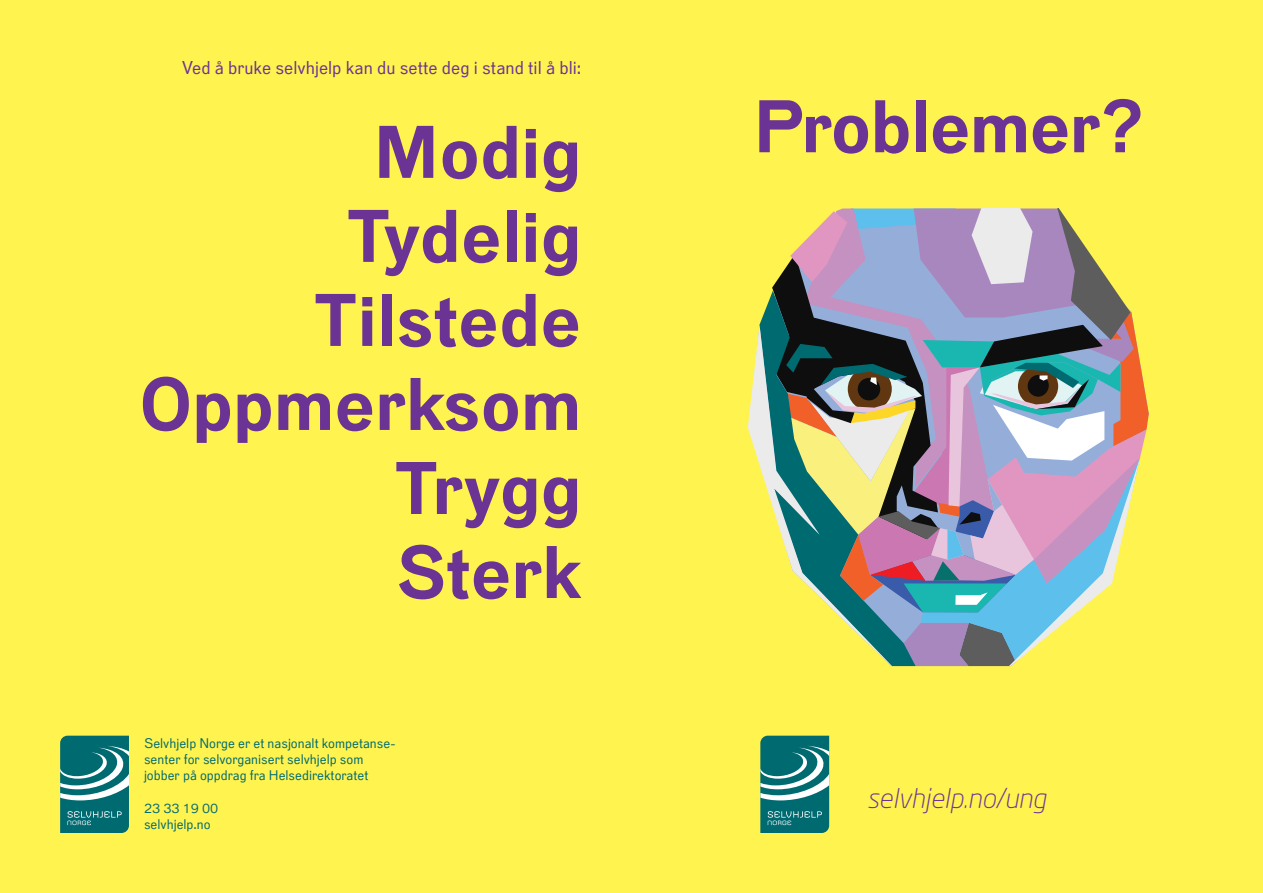
<style>
.page{position:relative;width:1263px;height:893px;background:#fff34f}
.page>*{position:absolute;margin:0;border:0;box-sizing:border-box;transform-origin:0 0}
.t1{font:700 72px/84px "Dada Grotesk";color:#6b3394;text-align:right}
.t2{font:italic 300 27px "Neo Sans Std";color:#6b3394}
.t3{font:18px "Dada Grotesk";color:#6b3394}
.t4{font:13.5px/16.2px "Dada Grotesk";color:#006a71}
</style>
<div class="page">
<svg style="left:748px;top:325px;width:38px;height:224px"></svg>
<svg style="left:786px;top:208px;width:363px;height:458px;background:#a0a199"></svg>
<svg style="left:760px;top:736px;width:69px;height:97px;background:#2f8589"></svg>
<svg style="left:60px;top:736px;width:69px;height:97px;background:#2e8589"></svg>
<h3 class="t3" style="left:182px;top:57px;width:401px">Ved å bruke selvhjelp kan du sette deg i stand til å bli:</h3>
<h1 class="t1" style="left:373px;top:110px;width:210px">Modig</h1>
<h1 class="t1" style="left:139px;top:194px;width:444px">Tydelig<br>Tilstede<br>Oppmerksom<br>Trygg<br>Sterk</h1>
<p class="t4" style="left:144px;top:735px;width:253px">Selvhjelp Norge er et nasjonalt kompetanse&shy;senter for selvorganisert selvhjelp som jobber på oppdrag fra Helsedirektoratet</p>
<p class="t4" style="left:144px;top:799px;width:76px">23 33 19 00 selvhjelp.no</p>
<h1 class="t1" style="left:753px;top:84px;width:392px">Problemer?</h1>
<h2 class="t2" style="left:867px;top:782px;width:181px">selvhjelp.no/ung</h2>
</div>
